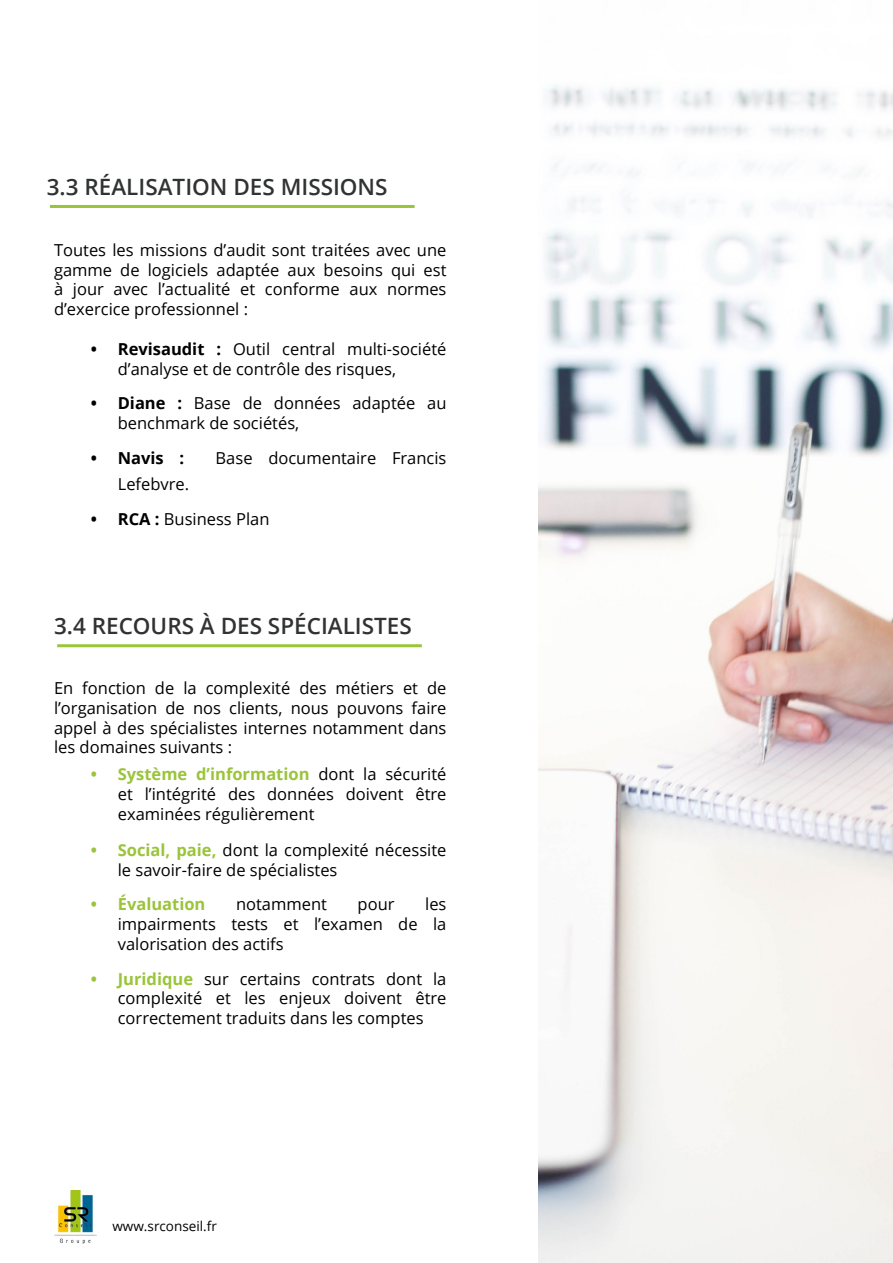
<style>
.page{position:relative;width:893px;height:1263px;background:#fff}
.page>*{position:absolute;margin:0;border:0;box-sizing:border-box;transform-origin:0 0}
.t1{font:600 22.5px "Open Sans";color:#313332}
.t2{font:16.5px/19.8px "Open Sans";color:#000;text-align:justify}
.t3{font:700 16.5px "Open Sans";color:#9ac43a}
.t4{font:700 16.5px "Open Sans";color:#000}
.t5{font:13.5px "Open Sans";color:#000}
.s1{font-weight:700}
.s2{font-weight:700;color:#9ac43a}
</style>
<div class="page">
<img style="left:54px;top:1191px;width:43px;height:52px">
<hr style="left:50px;top:205px;width:365px;height:3px;background:#9ac43a">
<img style="left:539px;top:85px;width:354px;height:1178px">
<hr style="left:57px;top:644px;width:365px;height:3px;background:#9ac43a">
<h1 class="t1" style="left:47px;top:171px;width:342px">3.3 RÉALISATION DES MISSIONS</h1>
<p class="t2" style="left:54px;top:240px;width:394px">Toutes les missions d’audit sont traitées avec une gamme de logiciels adaptée aux besoins qui est à jour avec l’actualité et conforme aux normes d’exercice professionnel :</p>
<p class="t2" style="left:118px;top:339px;width:330px;text-indent:-27px"><span class="s1">• Revisaudit :</span> Outil central multi-société d’analyse et de contrôle des risques,</p>
<p class="t2" style="left:118px;top:393px;width:330px;text-indent:-27px"><span class="s1">• Diane :</span> Base de données adaptée au benchmark de sociétés,</p>
<p class="t4" style="left:91px;top:446px;width:95px">• Navis :</p>
<p class="t2" style="left:216px;top:447px;width:232px">Base documentaire Francis</p>
<p class="t2" style="left:118px;top:474px;width:73px">Lefebvre.</p>
<p class="t2" style="left:91px;top:509px;width:180px"><span class="s1">• RCA :</span> Business Plan</p>
<h1 class="t1" style="left:54px;top:610px;width:359px">3.4 RECOURS À DES SPÉCIALISTES</h1>
<p class="t2" style="left:54px;top:678px;width:394px">En fonction de la complexité des métiers et de l’organisation de nos clients, nous pouvons faire appel à des spécialistes internes notamment dans les domaines suivants :</p>
<p class="t2" style="left:118px;top:764px;width:330px;text-indent:-27px"><span class="s2">• Système d’information</span> dont la sécurité et l’intégrité des données doivent être examinées régulièrement</p>
<p class="t2" style="left:118px;top:840px;width:330px;text-indent:-27px"><span class="s2">• Social, paie,</span> dont la complexité nécessite le savoir-faire de spécialistes</p>
<p class="t3" style="left:91px;top:893px;width:116px">• Évaluation</p>
<p class="t2" style="left:236px;top:894px;width:92px">notamment</p>
<p class="t2" style="left:358px;top:894px;width:38px">pour</p>
<p class="t2" style="left:118px;top:894px;width:330px;text-indent:307px">les impairments tests et l’examen de la valorisation des actifs</p>
<p class="t2" style="left:118px;top:968px;width:330px;text-indent:-27px"><span class="s2">• Juridique</span> sur certains contrats dont la complexité et les enjeux doivent être correctement traduits dans les comptes</p>
<p class="t5" style="left:112px;top:1216px;width:106px">www.srconseil.fr</p>
</div>
